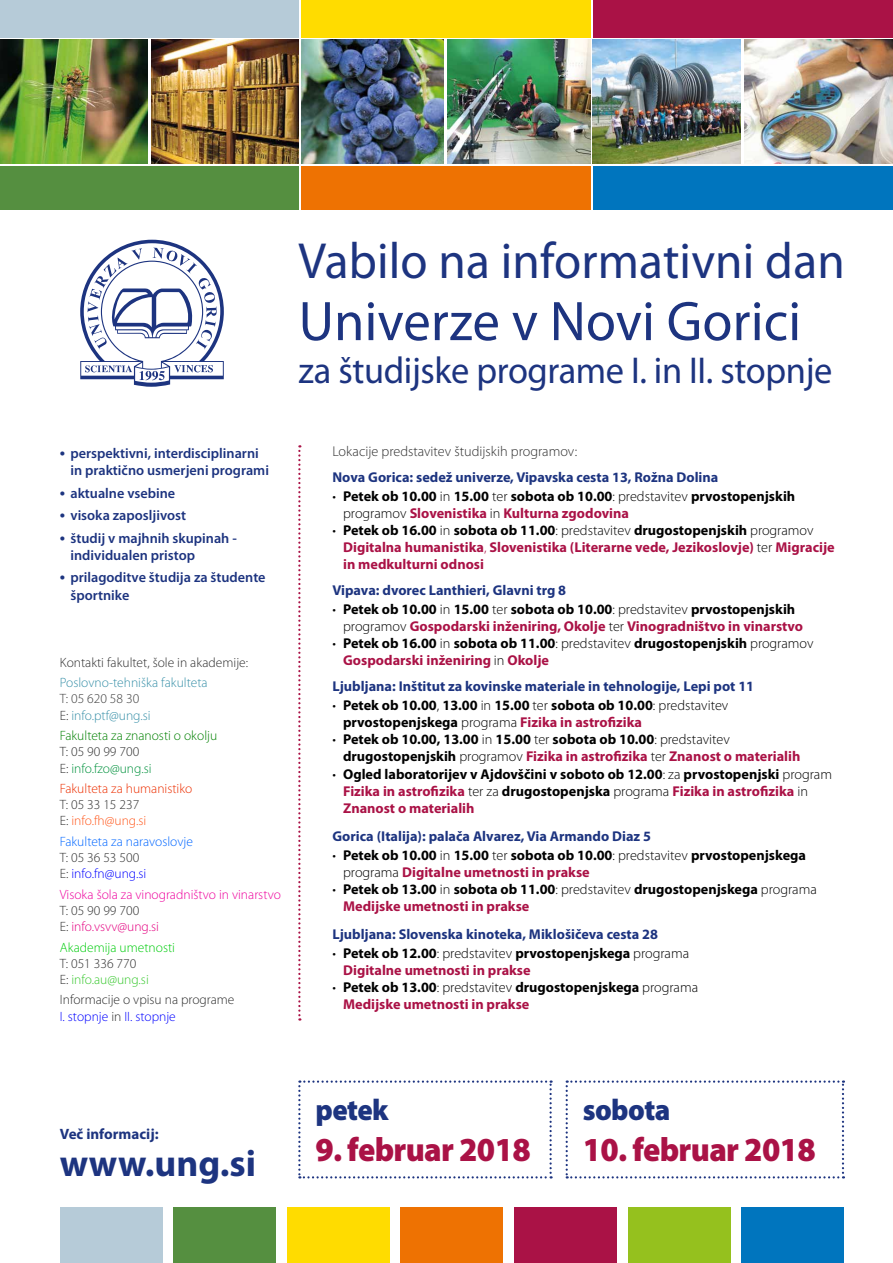
<style>
.page{position:relative;width:893px;height:1263px;background:#fff}
.page>*{position:absolute;margin:0;border:0;box-sizing:border-box;transform-origin:0 0}
.t1{font:56.25px "Myriad Pro";letter-spacing:.005em;color:#1d3480}
.t2{font:51px "Myriad Pro";letter-spacing:.005em;color:#1d3480}
.t3{font:37.5px "Myriad Pro";letter-spacing:-.01em;color:#1d3480}
.t4{font:700 37.5px "Myriad Pro";color:#1d3480}
.t5{font:900 33.75px "Myriad Pro";letter-spacing:-.02em;color:#aa1246;scale:.95 1}
.t6{font:900 30px "Myriad Pro";letter-spacing:-.02em;color:#1d3480;scale:.95 1}
.t7{font:700 15px "Myriad Pro";color:#1d3480}
.t8{font:700 14.25px/17.1px "Myriad Pro";color:#000}
.t9{font:700 14.25px/17.1px "Myriad Pro";color:#aa1246}
.t10{font:700 14.25px "Myriad Pro";color:#1d3480}
.t11{font:600 14.25px/17.1px "Myriad Pro";color:#1d3480}
.t12{font:300 14.25px "Myriad Pro";color:#2f2f2f}
.t13{font:300 13.5px/16.2px "Myriad Pro";color:#2f2f2f}
.t14{font:300 13.5px/16.2px "Myriad Pro";color:#3a91a9}
.t15{font:300 13.5px "Myriad Pro";color:#ee009d}
.t16{font:300 13.5px/16.2px "Myriad Pro";color:#e50181}
.t17{font:300 13.5px/16.2px "Myriad Pro";color:#00923d}
.t18{font:300 13.5px/16.2px "Myriad Pro";color:#ff5a1f}
.t19{font:300 13.5px/16.2px "Myriad Pro";color:#00f}
.t20{font:300 13.5px/16.2px "Myriad Pro";color:#3ac930}
.t21{font:300 13.5px "Myriad Pro";color:#008100}
.t22{font:300 13.5px "Myriad Pro";color:#06f}
.t23{font:300 13.5px "Myriad Pro";color:#ed2f00}
.t24{font:300 13.5px "Myriad Pro";color:#00cd0d}
.s1{font-size:17.25px}
.s2{color:#3e3e3e}
.s3{color:#2f2f2f}
.s4{color:#00f}
.s5{font-weight:300}
.s6{color:#aa1246}
.s7{font-weight:300;color:#000}
.s8{color:#000}
</style>
<div class="page">
<div style="left:0;top:0;width:299px;height:37px;background:#b6cbd8"></div>
<div style="left:301px;top:0;width:289px;height:37px;background:#ffdc00"></div>
<div style="left:593px;top:0;width:300px;height:37px;background:#aa1246"></div>
<div style="left:0;top:166px;width:299px;height:44px;background:#558f40"></div>
<div style="left:301px;top:166px;width:289px;height:44px;background:#ee7202"></div>
<div style="left:593px;top:166px;width:300px;height:44px;background:#0075be"></div>
<img style="left:0;top:40px;width:299px;height:124px">
<img style="left:302px;top:40px;width:288px;height:124px">
<img style="left:593px;top:40px;width:300px;height:124px">
<svg style="left:80px;top:240px;width:144px;height:147px"></svg>
<hr style="left:741px;top:39px;width:3px;height:125px;background:#fff">
<hr style="left:444px;top:39px;width:2px;height:126px;background:#fff">
<hr style="left:148px;top:39px;width:2px;height:126px;background:#fff">
<svg style="left:298px;top:1080px;width:254px;height:98px"></svg>
<svg style="left:298px;top:445px;width:2px;height:575px"></svg>
<svg style="left:566px;top:1080px;width:278px;height:98px"></svg>
<div style="left:60px;top:1207px;width:102px;height:56px;background:#b6cbd8"></div>
<div style="left:173px;top:1207px;width:103px;height:56px;background:#558f40"></div>
<div style="left:287px;top:1207px;width:103px;height:56px;background:#ffdc00"></div>
<div style="left:401px;top:1207px;width:102px;height:56px;background:#ee7202"></div>
<div style="left:514px;top:1207px;width:103px;height:56px;background:#aa1246"></div>
<div style="left:628px;top:1207px;width:102px;height:56px;background:#95c11e"></div>
<div style="left:742px;top:1207px;width:102px;height:56px;background:#0075be"></div>
<h2 class="t2" style="left:299px;top:229px;width:548px">Vabilo na informativni dan</h2>
<h1 class="t1" style="left:299px;top:287px;width:504px">Univerze v Novi Gorici</h1>
<h3 class="t3" style="left:299px;top:347px;width:535px">za študijske programe I. in II. stopnje</h3>
<p class="t11" style="left:70px;top:444px;width:200px;text-indent:-11px"><span class="s1">•</span> perspektivni, interdisciplinarni in praktično usmerjeni programi</p>
<p class="t11" style="left:60px;top:484px;width:117px"><span class="s1">•</span> aktualne vsebine</p>
<p class="t11" style="left:60px;top:507px;width:128px"><span class="s1">•</span> visoka zaposljivost</p>
<p class="t11" style="left:70px;top:529px;width:168px;text-indent:-11px"><span class="s1">•</span> študij v majhnih skupinah - individualen pristop</p>
<p class="t11" style="left:70px;top:569px;width:197px;text-indent:-11px"><span class="s1">•</span> prilagoditve študija za študente športnike</p>
<p class="t13" style="left:60px;top:654px;width:190px">Kontakti fakultet, šole in akademije:</p>
<p class="t14" style="left:60px;top:674px;width:149px">Poslovno-tehniška fakulteta</p>
<p class="t14" style="left:60px;top:691px;width:92px"><span class="s2">T: 05 620 58 30<br></span><span class="s3">E:</span> info.ptf@ung.si</p>
<p class="t21" style="left:60px;top:727px;width:159px">Fakulteta za znanosti o okolju</p>
<p class="t17" style="left:60px;top:743px;width:93px"><span class="s3">T: 05 90 99 700<br>E:</span> info.fzo@ung.si</p>
<p class="t23" style="left:60px;top:780px;width:134px">Fakulteta za humanistiko</p>
<p class="t18" style="left:60px;top:796px;width:88px"><span class="s3">T: 05 33 15 237<br>E:</span> info.fh@ung.si</p>
<p class="t22" style="left:60px;top:833px;width:135px">Fakulteta za naravoslovje</p>
<p class="t19" style="left:60px;top:849px;width:88px"><span class="s3">T: 05 36 53 500<br>E:</span> info.fn@ung.si</p>
<p class="t15" style="left:60px;top:886px;width:223px">Visoka šola za vinogradništvo in vinarstvo</p>
<p class="t16" style="left:60px;top:902px;width:101px"><span class="s3">T: 05 90 99 700<br>E:</span> info.vsvv@ung.si</p>
<p class="t24" style="left:60px;top:939px;width:117px">Akademija umetnosti</p>
<p class="t20" style="left:60px;top:955px;width:91px"><span class="s3">T: 051 336 770<br>E:</span> info.au@ung.si</p>
<p class="t13" style="left:60px;top:992px;width:176px">Informacije o vpisu na programe<br><span class="s4">I. stopnje</span> in <span class="s4">II. stopnje</span></p>
<p class="t12" style="left:332px;top:443px;width:246px">Lokacije predstavitev študijskih programov:</p>
<p class="t10" style="left:332px;top:467px;width:387px">Nova Gorica: sedež univerze, Vipavska cesta 13, Rožna Dolina</p>
<p class="t8" style="left:343px;top:487px;width:454px;text-indent:-11px"><span class="s5">•</span> Petek ob 10.00 <span class="s5">in</span> 15.00 <span class="s5">ter</span> sobota ob 10.00<span class="s5">: predstavitev</span> prvostopenjskih <span class="s5">programov</span> <span class="s6">Slovenistika</span> <span class="s5">in</span> <span class="s6">Kulturna zgodovina</span></p>
<p class="t9" style="left:343px;top:521px;width:493px;text-indent:-11px"><span class="s7">•</span> <span class="s8">Petek ob 16.00</span> <span class="s7">in</span> <span class="s8">sobota ob 11.00</span><span class="s7">: predstavitev</span> <span class="s8">drugostopenjskih</span> <span class="s7">programov<br></span>Digitalna humanistika<span class="s5">,</span> Slovenistika (Literarne vede, Jezikoslovje) <span class="s7">ter</span> Migracije in medkulturni odnosi</p>
<p class="t10" style="left:332px;top:581px;width:235px">Vipava: dvorec Lanthieri, Glavni trg 8</p>
<p class="t9" style="left:343px;top:600px;width:461px;text-indent:-11px"><span class="s7">•</span> <span class="s8">Petek ob 10.00</span> <span class="s7">in</span> <span class="s8">15.00</span> <span class="s7">ter</span> <span class="s8">sobota ob 10.00</span><span class="s7">: predstavitev</span> <span class="s8">prvostopenjskih </span><span class="s7">programov</span> Gospodarski inženiring, Okolje <span class="s7">ter</span> Vinogradništvo in vinarstvo</p>
<p class="t8" style="left:343px;top:634px;width:472px;text-indent:-11px"><span class="s5">•</span> Petek ob 16.00 <span class="s5">in</span> sobota ob 11.00<span class="s5">: predstavitev</span> drugostopenjskih <span class="s5">programov<br></span><span class="s6">Gospodarski inženiring</span> <span class="s5">in</span> <span class="s6">Okolje</span></p>
<p class="t10" style="left:332px;top:677px;width:423px">Ljubljana: Inštitut za kovinske materiale in tehnologije, Lepi pot 11</p>
<p class="t8" style="left:343px;top:696px;width:387px;text-indent:-11px"><span class="s5">•</span> Petek ob 10.00<span class="s5">,</span> 13.00 <span class="s5">in</span> 15.00 <span class="s5">ter</span> sobota ob 10.00<span class="s5">: predstavitev </span>prvostopenjskega <span class="s5">programa</span> <span class="s6">Fizika in astrofizika</span></p>
<p class="t8" style="left:343px;top:730px;width:459px;text-indent:-11px"><span class="s5">•</span> Petek ob 10.00, 13.00 <span class="s5">in</span> 15.00 <span class="s5">ter</span> sobota ob 10.00<span class="s5">: predstavitev </span>drugostopenjskih <span class="s5">programov</span> <span class="s6">Fizika in astrofizika</span> <span class="s5">ter</span> <span class="s6">Znanost o materialih</span></p>
<p class="t8" style="left:343px;top:765px;width:490px;text-indent:-11px"><span class="s5">•</span> Ogled laboratorijev v Ajdovščini v soboto ob 12.00<span class="s5">: za</span> prvostopenjski <span class="s5">program<br></span><span class="s6">Fizika in astrofizika</span> <span class="s5">ter za</span> drugostopenjska <span class="s5">programa</span> <span class="s6">Fizika in astrofizika</span> <span class="s5">in<br></span><span class="s6">Znanost o materialih</span></p>
<p class="t10" style="left:332px;top:826px;width:320px">Gorica (Italija): palača Alvarez, Via Armando Diaz 5</p>
<p class="t8" style="left:343px;top:846px;width:464px;text-indent:-11px"><span class="s5">•</span> Petek ob 10.00 <span class="s5">in</span> 15.00 <span class="s5">ter</span> sobota ob 10.00<span class="s5">: predstavitev</span> prvostopenjskega <span class="s5">programa</span> <span class="s6">Digitalne umetnosti in prakse</span></p>
<p class="t8" style="left:343px;top:880px;width:475px;text-indent:-11px"><span class="s5">•</span> Petek ob 13.00 <span class="s5">in</span> sobota ob 11.00<span class="s5">: predstavitev</span> drugostopenjskega <span class="s5">programa<br></span><span class="s6">Medijske umetnosti in prakse</span></p>
<p class="t10" style="left:332px;top:925px;width:327px">Ljubljana: Slovenska kinoteka, Miklošičeva cesta 28</p>
<p class="t8" style="left:343px;top:944px;width:348px;text-indent:-11px"><span class="s5">•</span> Petek ob 12.00<span class="s5">: predstavitev</span> prvostopenjskega <span class="s5">programa<br></span><span class="s6">Digitalne umetnosti in prakse</span></p>
<p class="t8" style="left:343px;top:978px;width:357px;text-indent:-11px"><span class="s5">•</span> Petek ob 13.00<span class="s5">: predstavitev</span> drugostopenjskega <span class="s5">programa<br></span><span class="s6">Medijske umetnosti in prakse</span></p>
<p class="t7" style="left:60px;top:1124px;width:100px">Več informacij:</p>
<h3 class="t4" style="left:60px;top:1139px;width:198px">www.ung.si</h3>
<h3 class="t6" style="left:315px;top:1090px;width:78px">petek</h3>
<h3 class="t5" style="left:315px;top:1127px;width:228px">9. februar 2018</h3>
<h3 class="t6" style="left:583px;top:1090px;width:94px">sobota</h3>
<h3 class="t5" style="left:583px;top:1127px;width:247px">10. februar 2018</h3>
</div>
